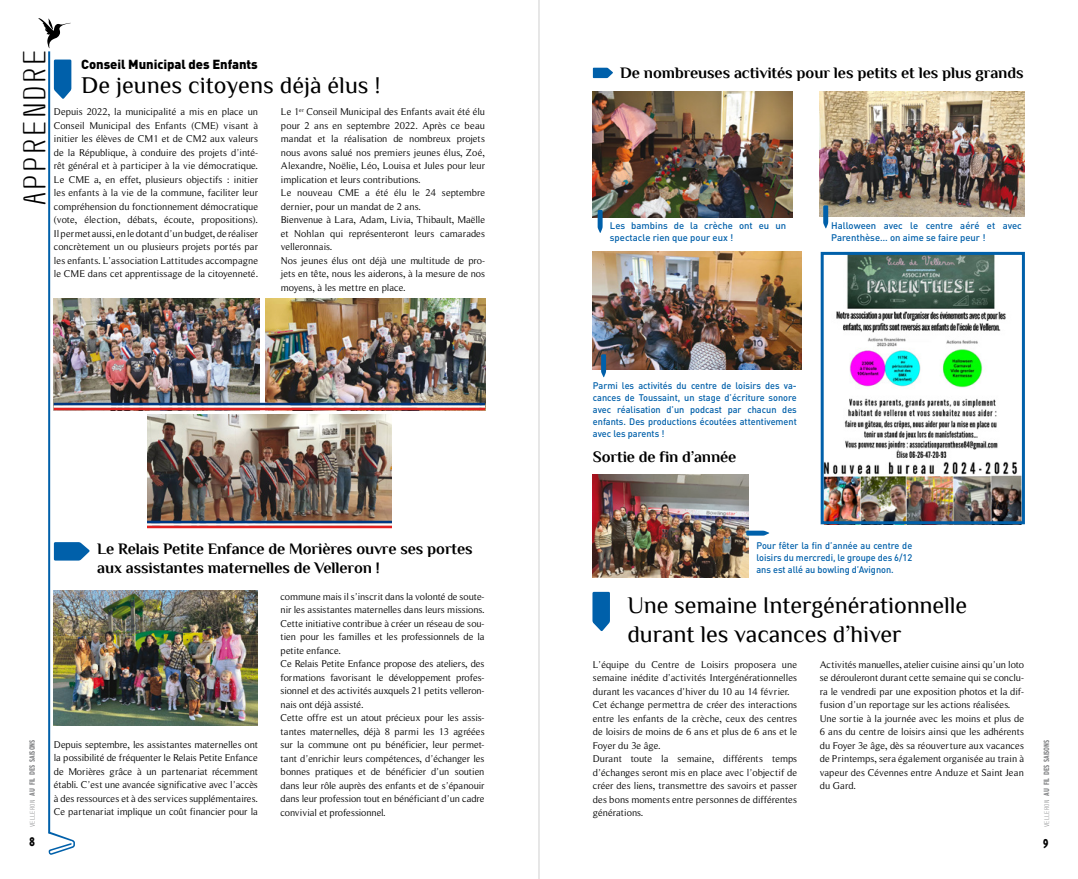
<style>
.page{position:relative;width:1078px;height:879px;background:#fff}
.page>*{position:absolute;margin:0;border:0;box-sizing:border-box;transform-origin:0 0}
.t1{font:28px "Usuazi Hosomozi";letter-spacing:.04em;color:#000;scale:1.47 1}
.t2{font:24px/28.8px "Philosopher";letter-spacing:-.005em;color:#000}
.t3{font:700 16px/19.2px "Philosopher";letter-spacing:-.005em;color:#000}
.t4{font:800 14px "Delicious";color:#000;scale:.84 1}
.t5{font:900 13px "DIN Pro";letter-spacing:-.005em;color:#000}
.t6{font:10px/13.5px "Roman Serif";color:#000}
.t7{font:500 9.5px/12px "DIN Pro";color:#0060aa;text-align:justify;scale:.96 1}
.t8{font:500 9.5px/12px "DIN Pro";color:#0060aa}
.t9{font:800 8.4px "Delicious";color:#87888a;scale:.84 1}
.s1{font-family:"Usuazi Hosomozi";font-weight:400;font-size:6px}
</style>
<div class="page">
<svg style="left:38px;top:18px;width:33px;height:30px"></svg>
<svg style="left:49px;top:831px;width:26px;height:24px"></svg>
<hr style="left:48px;top:51px;width:2px;height:782px;background:#0060aa">
<svg style="left:54px;top:60px;width:17px;height:39px"></svg>
<svg style="left:592px;top:592px;width:17px;height:39px"></svg>
<img style="left:54px;top:298px;width:206px;height:105px">
<img style="left:266px;top:298px;width:219px;height:105px">
<img style="left:147px;top:415px;width:245px;height:106px">
<hr style="left:54px;top:403px;width:431px;height:2px;background:#003882">
<hr style="left:54px;top:408px;width:431px;height:2px;background:#e32121">
<hr style="left:147px;top:521px;width:245px;height:2px;background:#003882">
<hr style="left:147px;top:526px;width:245px;height:2px;background:#e32121">
<img style="left:592px;top:252px;width:209px;height:117px">
<svg style="left:601px;top:354px;width:5px;height:23px"></svg>
<img style="left:824px;top:256px;width:196px;height:264px">
<div style="left:820px;top:252px;width:204px;height:272px;border:3px solid #0060aa"></div>
<svg style="left:54px;top:542px;width:36px;height:18px"></svg>
<img style="left:54px;top:591px;width:204px;height:134px">
<img style="left:592px;top:92px;width:200px;height:125px">
<svg style="left:597px;top:210px;width:5px;height:23px"></svg>
<img style="left:819px;top:92px;width:204px;height:125px">
<svg style="left:823px;top:205px;width:5px;height:23px"></svg>
<img style="left:592px;top:474px;width:156px;height:104px">
<svg style="left:746px;top:531px;width:23px;height:4px"></svg>
<svg style="left:592px;top:68px;width:21px;height:10px"></svg>
<hr style="left:538px;top:0;width:1px;height:879px;background:#000">
<h1 class="t1" style="left:20px;top:206px;width:108px;rotate:-90deg">APPRENDRE</h1>
<h3 class="t5" style="left:81px;top:53px;width:178px">Conseil Municipal des Enfants</h3>
<p class="t6" style="left:54px;top:105px;width:206px;text-align:justify">Depuis 2022, la municipalité a mis en place un Conseil Municipal des Enfants (CME) visant à initier les élèves de CM1 et de CM2 aux valeurs de la République, à conduire des projets d’inté&shy;rêt général et à participer à la vie démocratique.<br>Le CME a, en effet, plusieurs objectifs : initier les enfants à la vie de la commune, faciliter leur compréhension du fonctionnement démocratique (vote, élection, débats, écoute, propositions).<br>Il permet aussi, en le dotant d’un budget, de réaliser concrètement un ou plusieurs projets portés par les enfants. L’association Lattitudes accompagne le CME dans cet apprentissage de la citoyenneté.</p>
<p class="t6" style="left:281px;top:105px;width:206px">Le 1<sup>er</sup> Conseil Municipal des Enfants avait été élu pour 2 ans en septembre 2022. Après ce beau mandat et la réalisation de nombreux projets nous avons salué nos premiers jeunes élus, Zoé, Alexandre, Noëlie, Léo, Louisa et Jules pour leur implication et leurs contributions.<br>Le nouveau CME a été élu le 24 septembre dernier, pour un mandat de 2 ans.<br>Bienvenue à Lara, Adam, Livia, Thibault, Maëlle et Nohlan qui représenteront leurs camarades velleronnais.<br>Nos jeunes élus ont déjà une multitude de pro&shy;jets en tête, nous les aiderons, à la mesure de nos moyens, à les mettre en place.</p>
<h2 class="t2" style="left:81px;top:70px;width:300px">De jeunes citoyens déjà élus !</h2>
<p class="t9" style="left:27px;top:827px;width:105px;rotate:-90deg"><span class="s1">VELLERON</span> au fil des saisons</p>
<h3 class="t4" style="left:29px;top:833px;width:8px">8</h3>
<h3 class="t3" style="left:97px;top:539px;width:377px">Le Relais Petite Enfance de Morières ouvre ses portes aux assistantes maternelles de Velleron !</h3>
<p class="t6" style="left:54px;top:737px;width:205px;text-align:justify">Depuis septembre, les assistantes maternelles ont la possibilité de fréquenter le Relais Petite Enfance de Morières grâce à un partenariat récemment établi. C’est une avancée significative avec l’accès à des ressources et à des services supplémentaires.<br>Ce partenariat implique un coût financier pour la</p>
<p class="t6" style="left:280px;top:589px;width:205px">commune mais il s’inscrit dans la volonté de soute&shy;nir les assistantes maternelles dans leurs missions.<br>Cette initiative contribue à créer un réseau de sou&shy;tien pour les familles et les professionnels de la petite enfance.<br>Ce Relais Petite Enfance propose des ateliers, des formations favorisant le développement profes&shy;sionnel et des activités auxquels 21 petits velleron&shy;nais ont déjà assisté.<br>Cette offre est un atout précieux pour les assis&shy;tantes maternelles, déjà 8 parmi les 13 agréées sur la commune ont pu bénéficier, leur permet&shy;tant d’enrichir leurs compétences, d’échanger les bonnes pratiques et de bénéficier d’un soutien dans leur rôle auprès des enfants et de s’épanouir dans leur profession tout en bénéficiant d’un cadre convivial et professionnel.</p>
<h3 class="t3" style="left:620px;top:63px;width:405px">De nombreuses activités pour les petits et les plus grands</h3>
<p class="t8" style="left:609px;top:218px;width:178px">Les bambins de la crèche ont eu un spectacle rien que pour eux !</p>
<p class="t8" style="left:831px;top:218px;width:192px">Halloween avec le centre aéré et avec<br>Parenthèse… on aime se faire peur !</p>
<p class="t7" style="left:592px;top:379px;width:214px">Parmi les activités du centre de loisirs des va&shy;cances de Toussaint, un stage d’écriture sonore avec réalisation d’un podcast par chacun des enfants. Des productions écoutées attentivement avec les parents !</p>
<h3 class="t3" style="left:592px;top:447px;width:145px">Sortie de fin d’année</h3>
<p class="t7" style="left:756px;top:538px;width:164px">Pour fêter la fin d’année au centre de loisirs du mercredi, le groupe des 6/12 ans est allé au bowling d’Avignon.</p>
<h2 class="t2" style="left:627px;top:591px;width:341px">Une semaine Intergénérationnelle durant les vacances d’hiver</h2>
<p class="t6" style="left:592px;top:657px;width:206px">L’équipe du Centre de Loisirs proposera une semaine inédite d’activités Intergénérationnelles durant les vacances d’hiver du 10 au 14 février.<br>Cet échange permettra de créer des interactions entre les enfants de la crèche, ceux des centres de loisirs de moins de 6 ans et plus de 6 ans et le Foyer du 3e âge.<br>Durant toute la semaine, différents temps d’échanges seront mis en place avec l’objectif de créer des liens, transmettre des savoirs et passer des bons moments entre personnes de différentes générations.</p>
<p class="t6" style="left:819px;top:657px;width:206px">Activités manuelles, atelier cuisine ainsi qu’un loto se dérouleront durant cette semaine qui se conclu&shy;ra le vendredi par une exposition photos et la dif&shy;fusion d’un reportage sur les actions réalisées.<br>Une sortie à la journée avec les moins et plus de 6 ans du centre de loisirs ainsi que les adhérents du Foyer 3e âge, dès sa réouverture aux vacances de Printemps, sera également organisée au train à vapeur des Cévennes entre Anduze et Saint Jean du Gard.</p>
<p class="t9" style="left:1041px;top:827px;width:105px;rotate:-90deg"><span class="s1">VELLERON</span> au fil des saisons</p>
<h3 class="t4" style="left:1042px;top:833px;width:8px">9</h3>
</div>
